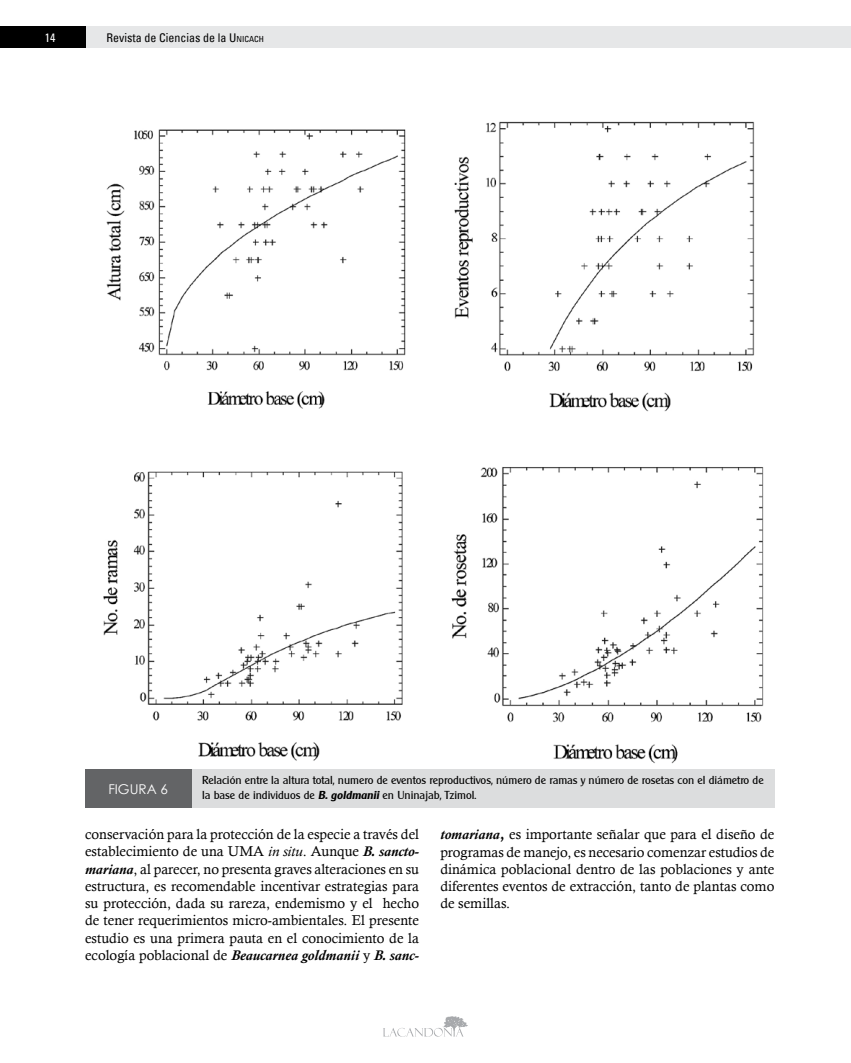
<style>
.page{position:relative;width:851px;height:1063px;background:#fff}
.page>*{position:absolute;margin:0;border:0;box-sizing:border-box;transform-origin:0 0}
.t1{font:14.25px/17.2px "Calisto";color:#000;text-align:justify}
.t2{font:13.5px "Century Gothic";color:#fff}
.t3{font:condensed 12px "Univers";color:#000}
.t4{font:condensed 12px "Univers";color:#fff}
.t5{font:11.25px/15px "Clarity Gothic SF";color:#000}
.s1{font-style:inherit}
.s2{font-size:8.4px}
.s3{font-family:"Clarity Gothic SF Bold";font-style:italic}
.s4{font-style:italic}
.s5{font-weight:700;font-style:italic}
.s6{font-family:"Calis MT Bol"}
</style>
<div class="page">
<div style="left:0;top:27px;width:850px;height:21px;background:#e6e7e8"></div>
<div style="left:0;top:27px;width:85px;height:21px;background:#000"></div>
<svg style="left:383px;top:1016px;width:85px;height:21px"></svg>
<img style="left:103px;top:121px;width:661px;height:643px">
<div style="left:85px;top:769px;width:689px;height:39px;background:#dcddde"></div>
<div style="left:85px;top:769px;width:106px;height:39px;background:#636466"></div>
<p class="t4" style="left:45px;top:30px;width:12px">14</p>
<p class="t3" style="left:106px;top:30px;width:159px">Revista de Ciencias de la <span class="s1">U</span><span class="s2">NICACH</span></p>
<p class="t2" style="left:108px;top:780px;width:61px">FIGURA 6</p>
<p class="t5" style="left:202px;top:773px;width:563px">Relación entre la altura total, numero de eventos reproductivos, número de ramas y número de rosetas con el diámetro de la base de individuos de <span class="s3">B. goldmanii</span> en Uninajab, Tzimol.</p>
<p class="t1" style="left:85px;top:826px;width:335px">conservación para la protección de la especie a través del establecimiento de una UMA <span class="s4">in situ</span>. Aunque <span class="s5">B. sancto&shy;mariana</span>, al parecer, no presenta graves alteraciones en su estructura, es recomendable incentivar estrategias para su protección, dada su rareza, endemismo y el hecho de tener requerimientos micro-ambientales. El presente estudio es una primera pauta en el conocimiento de la ecología poblacional de <span class="s5">Beaucarnea goldmanii</span> y <span class="s5">B. sanc-</span></p>
<p class="t1" style="left:440px;top:826px;width:335px"><span class="s5">tomariana</span><span class="s6">,</span> es importante señalar que para el diseño de programas de manejo, es necesario comenzar estudios de dinámica poblacional dentro de las poblaciones y ante diferentes eventos de extracción, tanto de plantas como de semillas.</p>
</div>
